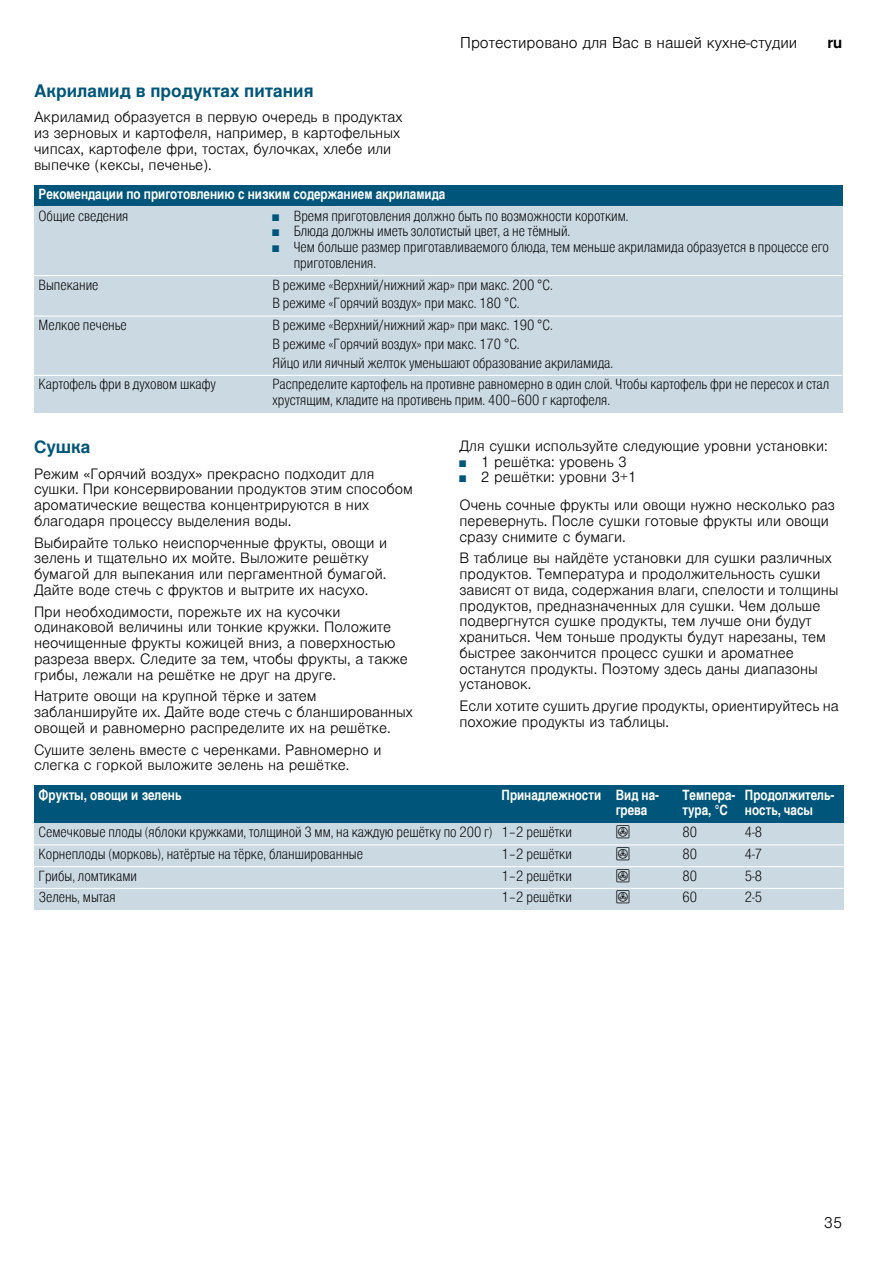
<style>
.page{position:relative;width:893px;height:1263px;background:#fff}
.page>*{position:absolute;margin:0;border:0;box-sizing:border-box;transform-origin:0 0}
.t1{font:700 17.25px "Nimbus San L";color:#00567a}
.t2{font:300 15px "Nimbus San L";color:#000}
.t3{font:700 15px "Nimbus San L";color:#000}
.t4{font:300 14.25px/15.8px "Nimbus San L";color:#000}
.t5{font:14.25px/18.8px "Nimbus San L Lig Con";color:#000}
.t6{font:14.25px/15.8px "Nimbus San L Bol Con";color:#fff}
.t7{font:14.25px "BSH Symb PH2";color:#000}
.s1{font-family:"Nimbus San L";font-weight:300;font-size:9px;color:#00567a}
.s2{font-size:9px;color:#00567a}
</style>
<div class="page">
<div style="left:34px;top:185px;width:808px;height:22px;background:#00567a"></div>
<div style="left:34px;top:207px;width:234px;height:69px;background:#cbd9e3"></div>
<div style="left:268px;top:207px;width:574px;height:69px;background:#cbd9e3"></div>
<div style="left:34px;top:276px;width:234px;height:40px;background:#cbd9e3"></div>
<div style="left:268px;top:276px;width:574px;height:40px;background:#cbd9e3"></div>
<div style="left:34px;top:316px;width:234px;height:59px;background:#cbd9e3"></div>
<div style="left:268px;top:316px;width:574px;height:59px;background:#cbd9e3"></div>
<div style="left:34px;top:375px;width:234px;height:38px;background:#cbd9e3"></div>
<div style="left:268px;top:375px;width:574px;height:38px;background:#cbd9e3"></div>
<hr style="left:34px;top:275px;width:808px;height:1px;background:#fff">
<hr style="left:34px;top:315px;width:808px;height:2px;background:#fff">
<hr style="left:34px;top:375px;width:808px;height:1px;background:#fff">
<div style="left:34px;top:786px;width:463px;height:37px;background:#00567a"></div>
<div style="left:497px;top:786px;width:114px;height:37px;background:#00567a"></div>
<div style="left:611px;top:786px;width:67px;height:37px;background:#00567a"></div>
<div style="left:678px;top:786px;width:62px;height:37px;background:#00567a"></div>
<div style="left:740px;top:786px;width:103px;height:37px;background:#00567a"></div>
<div style="left:34px;top:823px;width:463px;height:22px;background:#cbd9e3"></div>
<div style="left:497px;top:823px;width:114px;height:22px;background:#cbd9e3"></div>
<div style="left:611px;top:823px;width:67px;height:22px;background:#cbd9e3"></div>
<div style="left:678px;top:823px;width:62px;height:22px;background:#cbd9e3"></div>
<div style="left:740px;top:823px;width:103px;height:22px;background:#cbd9e3"></div>
<div style="left:34px;top:845px;width:463px;height:22px;background:#cbd9e3"></div>
<div style="left:497px;top:845px;width:114px;height:22px;background:#cbd9e3"></div>
<div style="left:611px;top:845px;width:67px;height:22px;background:#cbd9e3"></div>
<div style="left:678px;top:845px;width:62px;height:22px;background:#cbd9e3"></div>
<div style="left:740px;top:845px;width:103px;height:22px;background:#cbd9e3"></div>
<div style="left:34px;top:867px;width:463px;height:21px;background:#cbd9e3"></div>
<div style="left:497px;top:867px;width:114px;height:21px;background:#cbd9e3"></div>
<div style="left:611px;top:867px;width:67px;height:21px;background:#cbd9e3"></div>
<div style="left:678px;top:867px;width:62px;height:21px;background:#cbd9e3"></div>
<div style="left:740px;top:867px;width:103px;height:21px;background:#cbd9e3"></div>
<div style="left:34px;top:888px;width:463px;height:22px;background:#cbd9e3"></div>
<div style="left:497px;top:888px;width:114px;height:22px;background:#cbd9e3"></div>
<div style="left:611px;top:888px;width:67px;height:22px;background:#cbd9e3"></div>
<div style="left:678px;top:888px;width:62px;height:22px;background:#cbd9e3"></div>
<div style="left:740px;top:888px;width:103px;height:22px;background:#cbd9e3"></div>
<hr style="left:34px;top:844px;width:809px;height:1px;background:#fff">
<hr style="left:34px;top:866px;width:809px;height:1px;background:#fff">
<hr style="left:34px;top:888px;width:809px;height:1px;background:#fff">
<p class="t1" style="left:34px;top:80px;width:281px">Акриламид в продуктах питания</p>
<p class="t4" style="left:34px;top:108px;width:370px">Акриламид образуется в первую очередь в продуктах из зерновых и картофеля, например, в картофельных чипсах, картофеле фри, тостах, булочках, хлебе или выпечке (кексы, печенье).</p>
<p class="t2" style="left:460px;top:33px;width:338px">Протестировано для Вас в нашей кухне-студии</p>
<p class="t3" style="left:827px;top:34px;width:17px">ru</p>
<p class="t6" style="left:39px;top:186px;width:408px">Рекомендации по приготовлению с низким содержанием акриламида</p>
<p class="t5" style="left:39px;top:206px;width:91px">Общие сведения</p>
<p class="t5" style="left:272px;top:206px;width:357px"><span class="s1">■</span> Время приготовления должно быть по возможности коротким.</p>
<p class="t5" style="left:272px;top:221px;width:299px"><span class="s1">■</span> Блюда должны иметь золотистый цвет, а не тёмный.</p>
<p class="t5" style="left:294px;top:239px;width:536px;line-height:15.8px;text-indent:-21px"><span class="s1">■</span> Чем больше размер приготавливаемого блюда, тем меньше акриламида образуется в процессе его приготовления.</p>
<p class="t5" style="left:39px;top:275px;width:61px">Выпекание</p>
<p class="t5" style="left:272px;top:275px;width:282px">В режиме «Верхний/нижний жар» при макс. 200 °C.<br>В режиме «Горячий воздух» при макс. 180 °C.</p>
<p class="t5" style="left:39px;top:315px;width:90px">Мелкое печенье</p>
<p class="t5" style="left:272px;top:315px;width:342px">В режиме «Верхний/нижний жар» при макс. 190 °C.<br>В режиме «Горячий воздух» при макс. 170 °C.<br>Яйцо или яичный желток уменьшают образование акриламида.</p>
<p class="t5" style="left:39px;top:374px;width:179px">Картофель фри в духовом шкафу</p>
<p class="t5" style="left:272px;top:376px;width:558px;line-height:15.8px">Распределите картофель на противне равномерно в один слой. Чтобы картофель фри не пересох и стал хрустящим, кладите на противень прим. 400–600 г картофеля.</p>
<p class="t1" style="left:34px;top:436px;width:58px">Сушка</p>
<p class="t4" style="left:34px;top:464px;width:380px">Режим «Горячий воздух» прекрасно подходит для сушки. При консервировании продуктов этим способом ароматические вещества концентрируются в них благодаря процессу выделения воды.</p>
<p class="t4" style="left:34px;top:533px;width:355px">Выбирайте только неиспорченные фрукты, овощи и зелень и тщательно их мойте. Выложите решётку бумагой для выпекания или пергаментной бумагой.<br>Дайте воде стечь с фруктов и вытрите их насухо.</p>
<p class="t4" style="left:34px;top:602px;width:375px">При необходимости, порежьте их на кусочки одинаковой величины или тонкие кружки. Положите неочищенные фрукты кожицей вниз, а поверхностью разреза вверх. Следите за тем, чтобы фрукты, а также грибы, лежали на решётке не друг на друге.</p>
<p class="t4" style="left:34px;top:687px;width:380px">Натрите овощи на крупной тёрке и затем забланшируйте их. Дайте воде стечь с бланшированных овощей и равномерно распределите их на решётке.</p>
<p class="t4" style="left:34px;top:740px;width:349px">Сушите зелень вместе с черенками. Равномерно и слегка с горкой выложите зелень на решётке.</p>
<p class="t4" style="left:459px;top:437px;width:370px">Для сушки используйте следующие уровни установки:</p>
<p class="t4" style="left:459px;top:452px;width:169px"><span class="s2">■</span> 1 решётка: уровень 3</p>
<p class="t4" style="left:459px;top:462px;width:377px;line-height:27.8px"><span class="s2">■</span> 2 решётки: уровни 3+1<br>Очень сочные фрукты или овощи нужно несколько раз</p>
<p class="t4" style="left:459px;top:512px;width:371px">перевернуть. После сушки готовые фрукты или овощи сразу снимите с бумаги.</p>
<p class="t4" style="left:459px;top:549px;width:380px">В таблице вы найдёте установки для сушки различных продуктов. Температура и продолжительность сушки зависят от вида, содержания влаги, спелости и толщины продуктов, предназначенных для сушки. Чем дольше подвергнутся сушке продукты, тем лучше они будут храниться. Чем тоньше продукты будут нарезаны, тем быстрее закончится процесс сушки и ароматнее останутся продукты. Поэтому здесь даны диапазоны установок.</p>
<p class="t4" style="left:459px;top:697px;width:381px">Если хотите сушить другие продукты, ориентируйтесь на похожие продукты из таблицы.</p>
<p class="t6" style="left:39px;top:786px;width:144px">Фpyкты, овoщи и зелень</p>
<p class="t6" style="left:615px;top:786px;width:45px;text-indent:-114px">Принадлежности Вид на&shy;грева</p>
<p class="t6" style="left:682px;top:786px;width:54px">Темпера&shy;тура, °C</p>
<p class="t6" style="left:745px;top:786px;width:91px">Продолжитель&shy;ность, часы</p>
<p class="t5" style="left:39px;top:822px;width:535px">Семечковые плоды (яблоки кружками, толщиной 3 мм, на каждую решётку по 200 г) 1–2 решётки</p>
<p class="t7" style="left:615px;top:824px;width:16px">:</p>
<p class="t5" style="left:682px;top:822px;width:16px">80</p>
<p class="t5" style="left:745px;top:822px;width:19px">4-8</p>
<p class="t5" style="left:39px;top:844px;width:326px">Корнеплоды (морковь), натёртые на тёрке, бланшированные</p>
<p class="t5" style="left:501px;top:844px;width:72px">1–2 решётки</p>
<p class="t7" style="left:615px;top:846px;width:16px">:</p>
<p class="t5" style="left:682px;top:844px;width:16px">80</p>
<p class="t5" style="left:745px;top:844px;width:19px">4-7</p>
<p class="t5" style="left:39px;top:866px;width:100px">Грибы, ломтиками</p>
<p class="t5" style="left:501px;top:866px;width:72px">1–2 решётки</p>
<p class="t7" style="left:615px;top:868px;width:16px">:</p>
<p class="t5" style="left:682px;top:866px;width:16px">80</p>
<p class="t5" style="left:745px;top:866px;width:19px">5-8</p>
<p class="t5" style="left:39px;top:887px;width:78px">Зелень, мытая</p>
<p class="t5" style="left:501px;top:887px;width:72px">1–2 решётки</p>
<p class="t7" style="left:615px;top:889px;width:16px">:</p>
<p class="t5" style="left:682px;top:887px;width:16px">60</p>
<p class="t5" style="left:745px;top:887px;width:19px">2-5</p>
<p class="t2" style="left:824px;top:1212px;width:20px">35</p>
</div>
